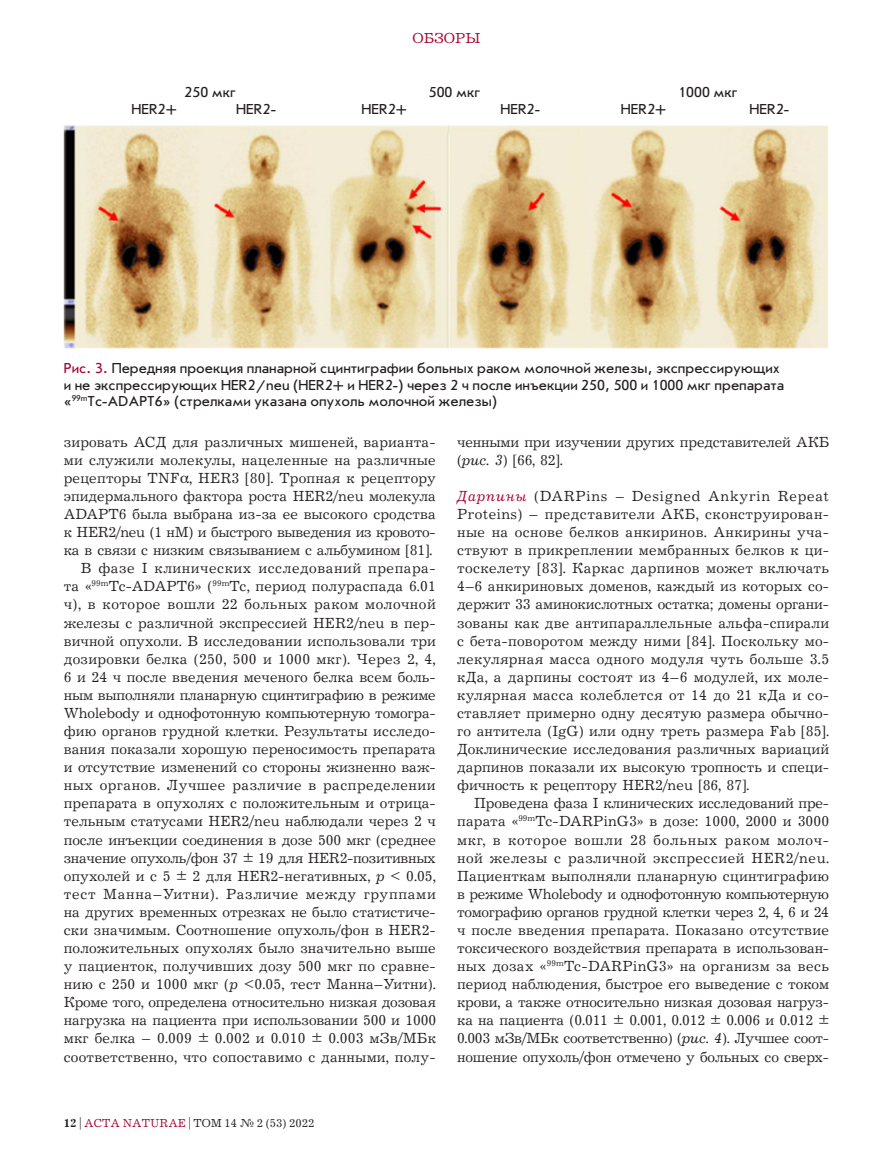
<style>
.page{position:relative;width:893px;height:1170px;background:#fff}
.page>*{position:absolute;margin:0;border:0;box-sizing:border-box;transform-origin:0 0}
.Текст{font:15px/18px "Journal";letter-spacing:-.01em;color:#231f20;text-align:justify}
.Текст_без_Отступа{font:15px/18px "Journal";letter-spacing:-.01em;color:#231f20;text-align:justify}
.Подпись_Фото{font:15px/16.5px "Journal Sans C";color:#231f20}
.t1{font:15px "Journal C";color:#a50432}
.t2{font:12px "Journal C";color:#231f20}
.s1{color:#a50432}
.s2{font-family:"Newton C Pro"}
.s3{font-style:italic}
.s4{font-style:italic;color:#a50432}
.s5{font-weight:700}
</style>
<div class="page">
<img style="left:64px;top:125px;width:765px;height:224px">
<p class="t1" style="left:412px;top:31px;width:70px">ОБЗОРЫ</p>
<p class="Подпись_Фото" style="left:185px;top:84px;width:53px">250 мкг</p>
<p class="Подпись_Фото" style="left:429px;top:84px;width:53px">500 мкг</p>
<p class="Подпись_Фото" style="left:678px;top:84px;width:61px">1000 мкг</p>
<p class="Подпись_Фото" style="left:131px;top:101px;width:47px">HER2+</p>
<p class="Подпись_Фото" style="left:236px;top:101px;width:41px">HER2-</p>
<p class="Подпись_Фото" style="left:361px;top:101px;width:47px">HER2+</p>
<p class="Подпись_Фото" style="left:500px;top:101px;width:41px">HER2-</p>
<p class="Подпись_Фото" style="left:621px;top:101px;width:47px">HER2+</p>
<p class="Подпись_Фото" style="left:749px;top:101px;width:41px">HER2-</p>
<p class="Подпись_Фото" style="left:64px;top:360px;width:722px"><span class="s1">Рис. 3.</span> Передняя проекция планарной сцинтиграфии больных раком молочной железы, экспрессирующих и не экспрессирующих HER2/neu (HER2+ и HER2-) через 2 ч после инъекции 250, 500 и 1000 мкг препарата «<sup>99m</sup>Tc-ADAPT6» (стрелками указана опухоль молочной железы)</p>
<p class="Текст_без_Отступа" style="left:64px;top:433px;width:374px">зировать АСД для различных мишеней, варианта&shy;ми служили молекулы, нацеленные на различные рецепторы TNF<span class="s2">α</span>, HER3 [80]. Тропная к рецептору эпидермального фактора роста HER2/neu молекула ADAPT6 была выбрана из-за ее высокого сродства к HER2/neu (1 нМ) и быстрого выведения из кровото&shy;ка в связи с низким связыванием с альбумином [81]<span class="s3">.</span></p>
<p class="Текст" style="left:64px;top:560px;width:374px;text-indent:17px">В фазе I клинических исследований препара&shy;та «<sup>99m</sup>Tc-ADAPT6» (<sup>99m</sup>Tc, период полураспада 6.01 ч), в которое вошли 22 больных раком молочной железы с различной экспрессией HER2/neu в пер&shy;вичной опухоли. В исследовании использовали три дозировки белка (250, 500 и 1000 мкг). Через 2, 4, 6 и 24 ч после введения меченого белка всем боль&shy;ным выполняли планарную сцинтиграфию в режиме Wholebody и однофотонную компьютерную томогра&shy;фию органов грудной клетки. Результаты исследо&shy;вания показали хорошую переносимость препарата и отсутствие изменений со стороны жизненно важ&shy;ных органов. Лучшее различие в распределении препарата в опухолях с положительным и отрица&shy;тельным статусами HER2/neu наблюдали через 2 ч после инъекции соединения в дозе 500 мкг (среднее значение опухоль/фон 37 ± 19 для HER2-позитивных опухолей и с 5 ± 2 для HER2-негативных, <span class="s3">p</span> &lt; 0.05, тест Манна–Уитни). Различие между группами на других временных отрезках не было статистиче&shy;ски значимым. Соотношение опухоль/фон в HER2- положительных опухолях было значительно выше у пациенток, получивших дозу 500 мкг по сравне&shy;нию с 250 и 1000 мкг (<span class="s3">p</span> &lt;0.05, тест Манна–Уитни).<br>Кроме того, определена относительно низкая дозовая нагрузка на пациента при использовании 500 и 1000 мкг белка – 0.009 ± 0.002 и 0.010 ± 0.003 мЗв/МБк соответственно, что сопоставимо с данными, полу-</p>
<p class="Текст" style="left:457px;top:433px;width:374px">ченными при изучении других представителей АКБ (<span class="s3">рис. 3</span>) [66, 82].</p>
<p class="Текст_без_Отступа" style="left:457px;top:487px;width:374px"><span class="s4">Дарпины</span> (DARPins – Designed Ankyrin Repeat Proteins) – представители АКБ, сконструирован&shy;ные на основе белков анкиринов. Анкирины уча&shy;ствуют в прикреплении мембранных белков к ци&shy;тоскелету [83]. Каркас дарпинов может включать 4–6 анкириновых доменов, каждый из которых со&shy;держит 33 аминокислотных остатка; домены органи&shy;зованы как две антипараллельные альфа-спирали с бета-поворотом между ними [84]. Поскольку мо&shy;лекулярная масса одного модуля чуть больше 3.5 кДа, а дарпины состоят из 4–6 модулей, их моле&shy;кулярная масса колеблется от 14 до 21 кДа и со&shy;ставляет примерно одну десятую размера обычно&shy;го антитела (IgG) или одну треть размера Fab [85].<br>Доклинические исследования различных вариаций дарпинов показали их высокую тропность и специ&shy;фичность к рецептору HER2/neu [86, 87]<span class="s3">.</span></p>
<p class="Текст" style="left:457px;top:795px;width:374px;text-indent:17px">Проведена фаза I клинических исследований пре&shy;парата «<sup>99m</sup>Tc-DARPinG3» в дозе: 1000, 2000 и 3000 мкг, в которое вошли 28 больных раком молоч&shy;ной железы с различной экспрессией HER2/neu.<br>Пациенткам выполняли планарную сцинтиграфию в режиме Wholebody и однофотонную компьютерную томографию органов грудной клетки через 2, 4, 6 и 24 ч после введения препарата. Показано отсутствие токсического воздействия препарата в использован&shy;ных дозах «<sup>99m</sup>Tc-DARPinG3» на организм за весь период наблюдения, быстрое его выведение с током крови, а также относительно низкая дозовая нагруз&shy;ка на пациента (0.011 ± 0.001, 0.012 ± 0.006 и 0.012 ± 0.003 мЗв/МБк соответственно) (<span class="s3">рис. 4</span>). Лучшее соот&shy;ношение опухоль/фон отмечено у больных со сверх-</p>
<p class="t2" style="left:64px;top:1116px;width:252px"><span class="s5">12</span> | <span class="s1">ACTA NATURAE</span> | ТОМ 14 № 2 (53) 2022</p>
</div>
